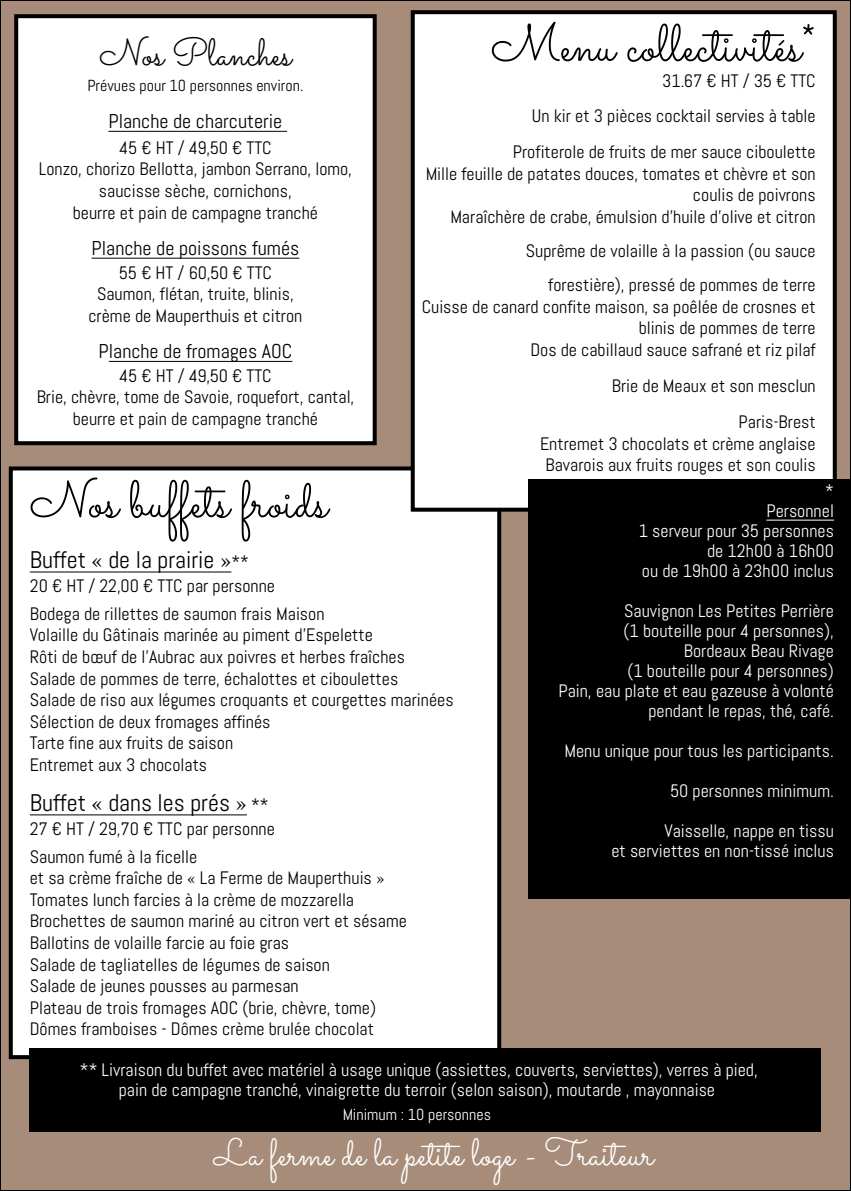
<style>
.page{position:relative;width:851px;height:1191px;background:#fff}
.page>*{position:absolute;margin:0;border:0;box-sizing:border-box;transform-origin:0 0}
.t1{font:52px "Sacramento";color:#000}
.t2{font:38px "Sacramento";color:#fff}
.t3{font:38px "Sacramento";color:#000}
.t4{font:24px "Abel";color:#000}
.t5{font:20px "Abel";color:#000}
.t6{font:18px/21.6px "Abel";color:#000;text-align:right}
.t7{font:18px/20px "Abel";color:#fff;text-align:right}
.t8{font:16px "Abel";color:#000}
.t9{font:16px "Abel";color:#fff}
.s1{font-size:18px}
</style>
<div class="page">
<div style="left:0;top:0;width:850px;height:1191px;background:#a78c7a"></div>
<div style="left:11px;top:468px;width:488px;height:589px;background:#fff"></div>
<hr style="left:30px;top:571px;width:201px;height:1px;background:#000">
<hr style="left:30px;top:814px;width:217px;height:1px;background:#000">
<div style="left:9px;top:466px;width:492px;height:593px;border:4px solid #000"></div>
<div style="left:30px;top:1047px;width:791px;height:84px;background:#000"></div>
<div style="left:16px;top:16px;width:358px;height:427px;background:#fff"></div>
<hr style="left:108px;top:131px;width:179px;height:1px;background:#000">
<hr style="left:92px;top:258px;width:207px;height:1px;background:#000">
<hr style="left:109px;top:361px;width:183px;height:1px;background:#000">
<div style="left:14px;top:14px;width:362px;height:431px;border:4px solid #000"></div>
<div style="left:412px;top:12px;width:422px;height:497px;background:#fff"></div>
<div style="left:410px;top:10px;width:426px;height:501px;border:4px solid #000"></div>
<div style="left:528px;top:479px;width:322px;height:420px;background:#000"></div>
<hr style="left:766px;top:520px;width:67px;height:1px;background:#fff">
<h1 class="t1" style="left:491px;top:12px;width:326px">Menu collectivités*</h1>
<p class="t6" style="left:532px;top:63px;width:285px;line-height:35.6px">31.67 € HT / 35 € TTC<br>Un kir et 3 pièces cocktail servies à table</p>
<p class="t6" style="left:426px;top:141px;width:391px">❖❖Profiterole de fruits de mer sauce ciboulette<br>Mille feuille de patates douces, tomates et chèvre et son coulis de poivrons<br>Maraîchère de crabe, émulsion d’huile d’olive et citron</p>
<p class="t6" style="left:471px;top:234px;width:345px;line-height:34px">❖❖❖Suprême de volaille à la passion (ou sauce forestière), pressé de pommes de terre</p>
<p class="t6" style="left:421px;top:296px;width:395px">Cuisse de canard confite maison, sa poêlée de crosnes et blinis de pommes de terre<br>Dos de cabillaud sauce safrané et riz pilaf</p>
<p class="t6" style="left:611px;top:368px;width:205px;line-height:36px">Brie de Meaux et son mesclun<br>Paris-Brest</p>
<p class="t6" style="left:540px;top:432px;width:277px;text-align:center">Entremet 3 chocolats et crème anglaise<br>Bavarois aux fruits rouges et son coulis</p>
<p class="t7" style="left:638px;top:481px;width:197px">*<br>Personnel<br>1 serveur pour 35 personnes de 12h00 à 16h00<br>ou de 19h00 à 23h00 inclus</p>
<p class="t7" style="left:558px;top:601px;width:277px">Sauvignon Les Petites Perrière<br>(1 bouteille pour 4 personnes),<br>Bordeaux Beau Rivage<br>(1 bouteille pour 4 personnes)<br>Pain, eau plate et eau gazeuse à volonté pendant le repas, thé, café.</p>
<p class="t7" style="left:564px;top:741px;width:271px">Menu unique pour tous les participants.</p>
<p class="t7" style="left:670px;top:781px;width:165px">50 personnes minimum.</p>
<p class="t7" style="left:611px;top:820px;width:224px">Vaisselle, nappe en tissu<br>et serviettes en non-tissé inclus</p>
<h2 class="t3" style="left:99px;top:30px;width:194px">Nos Planches</h2>
<p class="t8" style="left:87px;top:75px;width:217px">Prévues pour 10 personnes environ.</p>
<p class="t5" style="left:108px;top:108px;width:175px">Planche de charcuterie</p>
<p class="t6" style="left:39px;top:137px;width:315px;text-align:center">45 € HT / 49,50 € TTC<br>Lonzo, chorizo Bellotta, jambon Serrano, lomo, saucisse sèche, cornichons,<br>beurre et pain de campagne tranché</p>
<p class="t5" style="left:92px;top:235px;width:209px">Planche de poissons fumés</p>
<p class="t6" style="left:88px;top:262px;width:215px;text-align:center">55 € HT / 60,50 € TTC<br>Saumon, flétan, truite, blinis, crème de Mauperthuis et citron</p>
<p class="t5" style="left:98px;top:338px;width:195px">Planche de fromages AOC</p>
<p class="t6" style="left:37px;top:365px;width:319px;text-align:center">45 € HT / 49,50 € TTC<br>Brie, chèvre, tome de Savoie, roquefort, cantal, beurre et pain de campagne tranché</p>
<h1 class="t1" style="left:30px;top:468px;width:299px">Nos buffets froids</h1>
<h3 class="t4" style="left:30px;top:544px;width:220px">Buffet « de la prairie »<span class="s1">**</span></h3>
<p class="t6" style="left:30px;top:571px;width:296px;line-height:28px;text-align:left">20 € HT / 22,00 € TTC par personne<br>Bodega de rillettes de saumon frais Maison</p>
<p class="t6" style="left:30px;top:624px;width:425px;text-align:left">Volaille du Gâtinais marinée au piment d’Espelette<br>Rôti de bœuf de l’Aubrac aux poivres et herbes fraîches Salade de pommes de terre, échalottes et ciboulettes<br>Salade de riso aux légumes croquants et courgettes marinées Sélection de deux fromages affinés<br>Tarte fine aux fruits de saison<br>Entremet aux 3 chocolats</p>
<h3 class="t4" style="left:30px;top:787px;width:240px">Buffet « dans les prés » <span class="s1">**</span></h3>
<p class="t6" style="left:30px;top:814px;width:246px;line-height:28px;text-align:left">27 € HT / 29,70 € TTC par personne<br>Saumon fumé à la ficelle</p>
<p class="t6" style="left:30px;top:867px;width:378px;text-align:left">et sa crème fraîche de « La Ferme de Mauperthuis » Tomates lunch farcies à la crème de mozzarella Brochettes de saumon mariné au citron vert et sésame Ballotins de volaille farcie au foie gras<br>Salade de tagliatelles de légumes de saison<br>Salade de jeunes pousses au parmesan<br>Plateau de trois fromages AOC (brie, chèvre, tome)<br>Dômes framboises - Dômes crème brulée chocolat</p>
<p class="t7" style="left:80px;top:1060px;width:679px;text-align:center">** Livraison du buffet avec matériel à usage unique (assiettes, couverts, serviettes), verres à pied, pain de campagne tranché, vinaigrette du terroir (selon saison), moutarde , mayonnaise</p>
<p class="t9" style="left:343px;top:1104px;width:150px">Minimum : 10 personnes</p>
<h2 class="t2" style="left:214px;top:1130px;width:441px">La ferme de la petite loge - Traiteur</h2>
</div>
